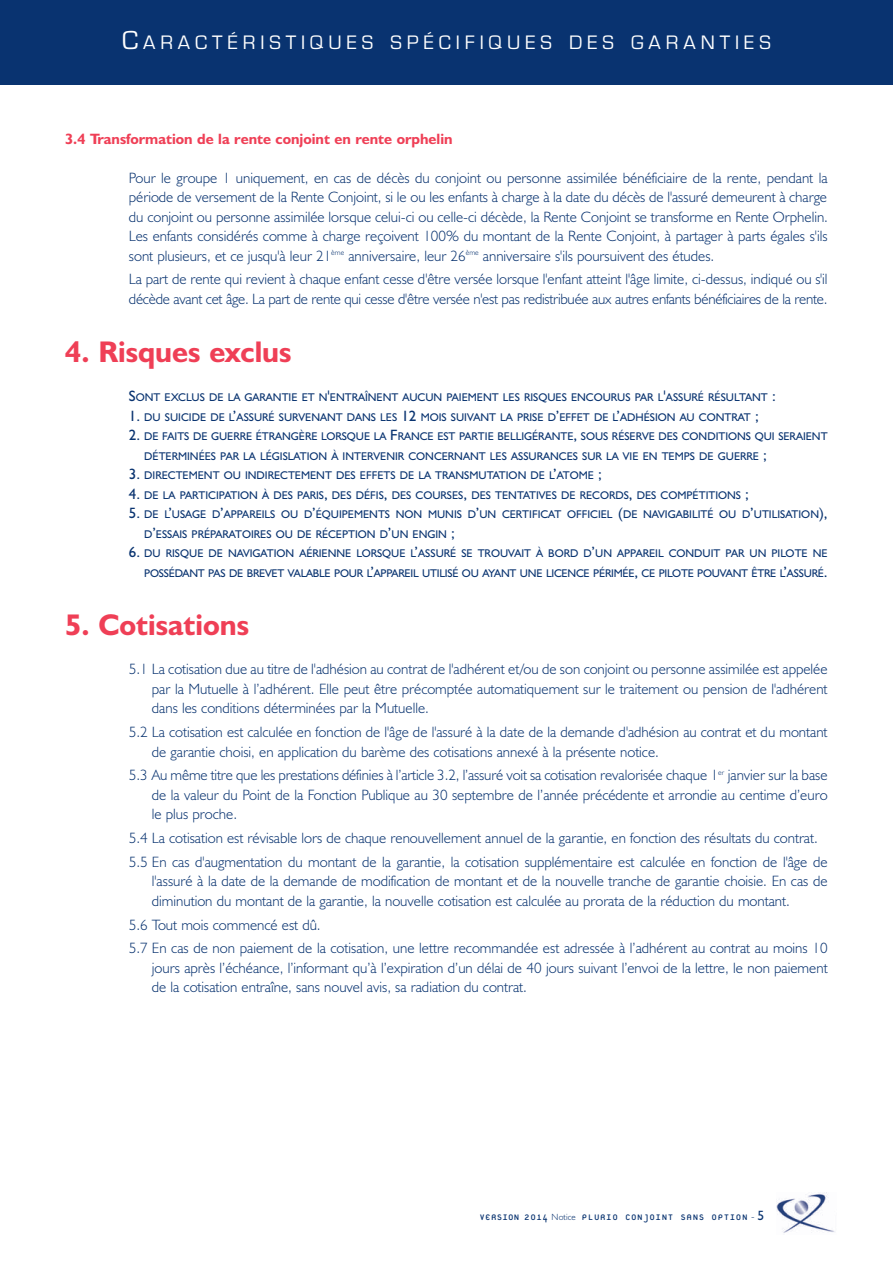
<style>
.page{position:relative;width:893px;height:1263px;background:#fff}
.page>*{position:absolute;margin:0;border:0;box-sizing:border-box;transform-origin:0 0}
.t1{font:700 30px "Humanist 521 BT";color:#ef3f56}
.t2{font:20.25px "Eurostile";letter-spacing:.245em;color:#fff}
.t3{font:300 15px/19.5px "Humanist 521 BT";color:#093370}
.t4{font:700 15px "Humanist 521 BT";color:#ef3f56}
.t5{font:12px "Platelet";letter-spacing:.045em;color:#093370}
.t6{font:11.25px/19.5px "Humanist 521 BT";color:#093370}
.t7{font:11.25px/19.5px "Humanist 521 BT";letter-spacing:-.02em;color:#093370;text-align:right}
.s1{font-size:27px}
.s2{font-size:15px}
.s3{font-family:"Humanist 521 BT";font-weight:300;font-size:9px}
.s4{font-family:"Humanist 521 BT";font-weight:300;font-size:10.5px}
.s5{font-family:"Humanist 521 BT";font-size:13.5px}
</style>
<div class="page">
<div style="left:0;top:0;width:892px;height:85px;background:#093370"></div>
<img style="left:776px;top:1193px;width:59px;height:40px">
<h2 class="t2" style="left:122px;top:30px;width:650px"><span class="s1">C</span>ARACTÉRISTIQUES SPÉCIFIQUES DES GARANTIES</h2>
<p class="t4" style="left:65px;top:133px;width:389px">3.4 Transformation de la rente conjoint en rente orphelin</p>
<p class="t3" style="left:129px;top:169px;width:701px;text-align:justify">Pour le groupe 1 uniquement, en cas de décès du conjoint ou personne assimilée bénéficiaire de la rente, pendant la période de versement de la Rente Conjoint, si le ou les enfants à charge à la date du décès de l'assuré demeurent à charge du conjoint ou personne assimilée lorsque celui-ci ou celle-ci décède, la Rente Conjoint se transforme en Rente Orphelin.<br>Les enfants considérés comme à charge reçoivent 100% du montant de la Rente Conjoint, à partager à parts égales s'ils sont plusieurs, et ce jusqu'à leur 21<sup>ème</sup> anniversaire, leur 26<sup>ème</sup> anniversaire s'ils poursuivent des études.</p>
<p class="t3" style="left:129px;top:271px;width:700px">La part de rente qui revient à chaque enfant cesse d'être versée lorsque l'enfant atteint l'âge limite, ci-dessus, indiqué ou s'il décède avant cet âge. La part de rente qui cesse d'être versée n'est pas redistribuée aux autres enfants bénéficiaires de la rente.</p>
<h1 class="t1" style="left:65px;top:342px;width:228px">4. Risques exclus</h1>
<p class="t6" style="left:129px;top:389px;width:648px"><span class="s2">S</span>ONT EXCLUS DE LA GARANTIE ET N<span class="s2">'</span>ENTRAÎNENT AUCUN PAIEMENT LES RISQUES ENCOURUS PAR L<span class="s2">'</span>ASSURÉ RÉSULTANT <span class="s2">:</span></p>
<p class="t6" style="left:129px;top:408px;width:631px"><span class="s2">1.</span> DU SUICIDE DE L<span class="s2">’</span>ASSURÉ SURVENANT DANS LES <span class="s2">12</span> MOIS SUIVANT LA PRISE D<span class="s2">’</span>EFFET DE L<span class="s2">’</span>ADHÉSION AU CONTRAT <span class="s2">;</span></p>
<p class="t6" style="left:144px;top:428px;width:685px;text-indent:-15px"><span class="s2">2.</span> DE FAITS DE GUERRE ÉTRANGÈRE LORSQUE LA <span class="s2">F</span>RANCE EST PARTIE BELLIGÉRANTE<span class="s2">,</span> SOUS RÉSERVE DES CONDITIONS QUI SERAIENT<br>DÉTERMINÉES PAR LA LÉGISLATION À INTERVENIR CONCERNANT LES ASSURANCES SUR LA VIE EN TEMPS DE GUERRE <span class="s2">;</span></p>
<p class="t6" style="left:129px;top:467px;width:474px"><span class="s2">3.</span> DIRECTEMENT OU INDIRECTEMENT DES EFFETS DE LA TRANSMUTATION DE L<span class="s2">’</span>ATOME <span class="s2">;</span></p>
<p class="t6" style="left:129px;top:486px;width:622px"><span class="s2">4.</span> DE LA PARTICIPATION À DES PARIS<span class="s2">,</span> DES DÉFIS<span class="s2">,</span> DES COURSES<span class="s2">,</span> DES TENTATIVES DE RECORDS<span class="s2">,</span> DES COMPÉTITIONS <span class="s2">;</span></p>
<p class="t6" style="left:144px;top:506px;width:685px;text-indent:-15px"><span class="s2">5.</span> DE L<span class="s2">’</span>USAGE D<span class="s2">’</span>APPAREILS OU D<span class="s2">’</span>ÉQUIPEMENTS NON MUNIS D<span class="s2">’</span>UN CERTIFICAT OFFICIEL <span class="s2">(</span>DE NAVIGABILITÉ OU D<span class="s2">’</span>UTILISATION<span class="s2">),<br></span>D<span class="s2">’</span>ESSAIS PRÉPARATOIRES OU DE RÉCEPTION D<span class="s2">’</span>UN ENGIN <span class="s2">;</span></p>
<p class="t7" style="left:129px;top:545px;width:700px"><span class="s2">6.</span> DU RISQUE DE NAVIGATION AÉRIENNE LORSQUE L<span class="s2">’</span>ASSURÉ SE TROUVAIT À BORD D<span class="s2">’</span>UN APPAREIL CONDUIT PAR UN PILOTE NE<br>POSSÉDANT PAS DE BREVET VALABLE POUR L<span class="s2">’</span>APPAREIL UTILISÉ OU AYANT UNE LICENCE PÉRIMÉE<span class="s2">,</span> CE PILOTE POUVANT ÊTRE L<span class="s2">’</span>ASSURÉ<span class="s2">.</span></p>
<h1 class="t1" style="left:65px;top:615px;width:186px">5. Cotisations</h1>
<p class="t3" style="left:152px;top:661px;width:677px;text-align:justify;text-indent:-23px">5.1 La cotisation due au titre de l'adhésion au contrat de l'adhérent et/ou de son conjoint ou personne assimilée est appelée par la Mutuelle à l’adhérent. Elle peut être précomptée automatiquement sur le traitement ou pension de l'adhérent dans les conditions déterminées par la Mutuelle.</p>
<p class="t3" style="left:152px;top:724px;width:677px;text-indent:-23px">5.2 La cotisation est calculée en fonction de l'âge de l'assuré à la date de la demande d'adhésion au contrat et du montant de garantie choisi, en application du barème des cotisations annexé à la présente notice.</p>
<p class="t3" style="left:152px;top:767px;width:677px;text-align:justify;text-indent:-23px">5.3 Au même titre que les prestations définies à l’article 3.2, l’assuré voit sa cotisation revalorisée chaque 1<sup>er</sup> janvier sur la base de la valeur du Point de la Fonction Publique au 30 septembre de l’année précédente et arrondie au centime d’euro le plus proche.</p>
<p class="t3" style="left:129px;top:828px;width:700px;line-height:23.7px">5.4 La cotisation est révisable lors de chaque renouvellement annuel de la garantie, en fonction des résultats du contrat.<br>5.5 En cas d'augmentation du montant de la garantie, la cotisation supplémentaire est calculée en fonction de l'âge de</p>
<p class="t3" style="left:152px;top:873px;width:677px">l'assuré à la date de la demande de modification de montant et de la nouvelle tranche de garantie choisie. En cas de diminution du montant de la garantie, la nouvelle cotisation est calculée au prorata de la réduction du montant.</p>
<p class="t3" style="left:129px;top:914px;width:700px;line-height:23.7px">5.6 Tout mois commencé est dû.<br>5.7 En cas de non paiement de la cotisation, une lettre recommandée est adressée à l’adhérent au contrat au moins 10</p>
<p class="t3" style="left:152px;top:960px;width:677px">jours après l’échéance, l’informant qu’à l’expiration d’un délai de 40 jours suivant l’envoi de la lettre, le non paiement de la cotisation entraîne, sans nouvel avis, sa radiation du contrat.</p>
<p class="t5" style="left:480px;top:1212px;width:286px">VERSION 2014 <span class="s3">Notice</span> PLURIO CONJOINT SANS OPTION <span class="s4">-</span> <span class="s5">5</span></p>
</div>
